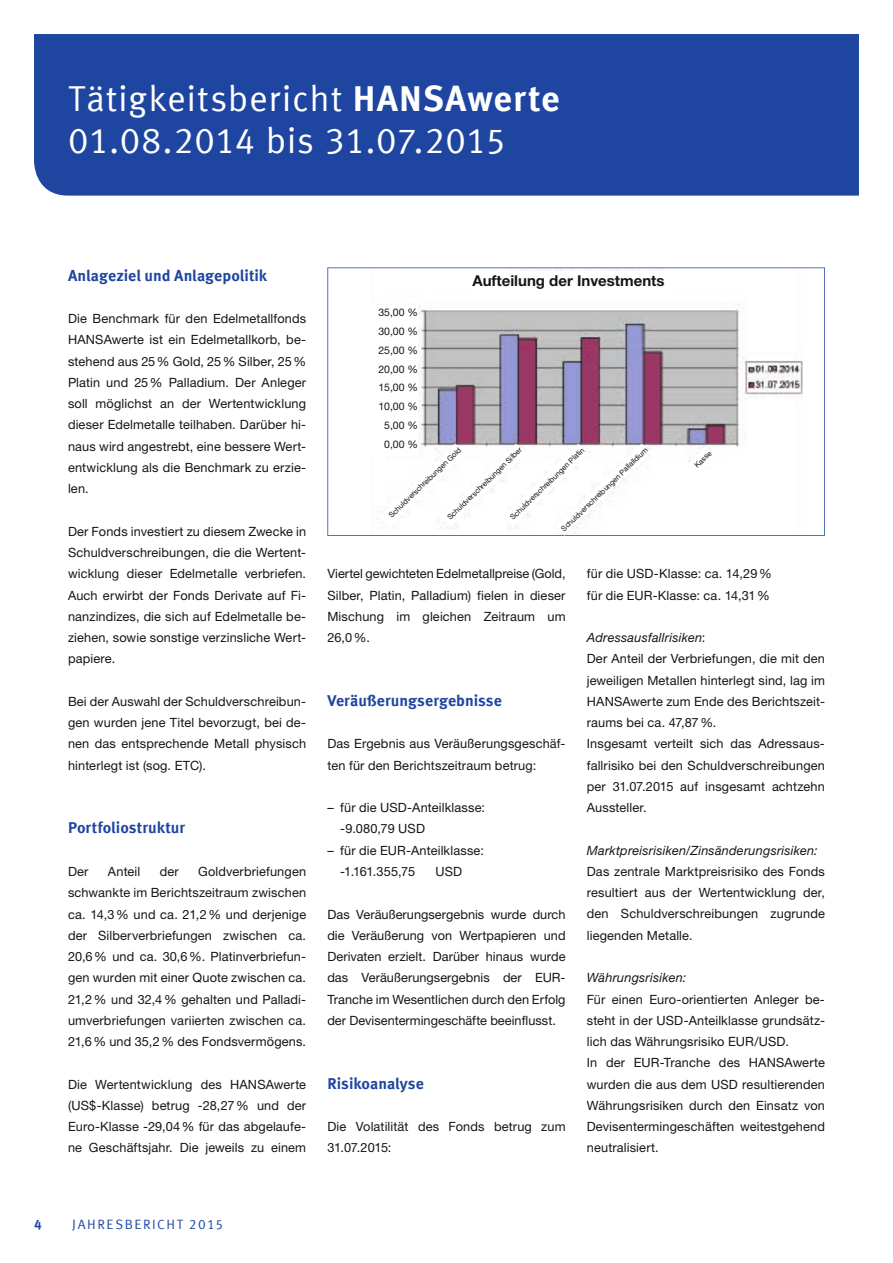
<style>
.page{position:relative;width:893px;height:1263px;background:#fff}
.page>*{position:absolute;margin:0;border:0;box-sizing:border-box;transform-origin:0 0}
.t1{font:36px/42.5px "Meta Offc Pro Norm";letter-spacing:.015em;color:#fff}
.t2{font:700 15.75px "Meta Offc Pro";color:#1e46a1}
.t3{font:700 15px "Helvetica Neue LTW1 G";color:#151616}
.t4{font:13.5px "Meta Offc Pro Norm";letter-spacing:.115em;color:#1e46a1}
.t5{font:700 13.5px "Meta Offc Pro";color:#1e46a1}
.t6{font:12.75px/21.3px "Helvetica Neue LTW1 G";letter-spacing:.01em;color:#151616;text-align:justify}
.t7{font:italic 12.75px "Helvetica Neue LTW1 G";letter-spacing:.015em;color:#151616}
.t8{font:10.5px/18.8px "Helvetica Neue LTW1 G";color:#151616;text-align:center}
.t9{font:7.5px "Helvetica Neue LTW1 G";color:#151616}
.s1{font-family:"Meta Offc Pro";font-weight:700}
.s2{font-style:italic}
</style>
<div class="page">
<div style="left:34px;top:34px;width:825px;height:162px;background:#1e46a1"></div>
<svg style="left:327px;top:267px;width:498px;height:269px"></svg>
<div style="left:468px;top:271px;width:205px;height:32px;background:#fff"></div>
<div style="left:369px;top:305px;width:49px;height:150px;background:#fff"></div>
<svg style="left:380px;top:444px;width:335px;height:92px"></svg>
<h1 class="t1" style="left:68px;top:75px;width:493px">Tätigkeitsbericht <span class="s1">HANSAwerte<br></span>01.08.2014 bis 31.07.2015</h1>
<p class="t2" style="left:68px;top:263px;width:201px">Anlageziel und Anlagepolitik</p>
<p class="t6" style="left:68px;top:308px;width:240px">Die Benchmark für den Edelmetallfonds HANSAwerte ist ein Edelmetallkorb, be&shy;stehend aus 25 % Gold, 25 % Silber, 25 % Platin und 25 % Palladium. Der Anleger soll möglichst an der Wertentwicklung dieser Edelmetalle teilhaben. Darüber hi&shy;naus wird angestrebt, eine bessere Wert&shy;entwicklung als die Benchmark zu erzie&shy;len.</p>
<p class="t6" style="left:68px;top:520px;width:240px">Der Fonds investiert zu diesem Zwecke in Schuldverschreibungen, die die Wertent&shy;wicklung dieser Edelmetalle verbriefen.<br>Auch erwirbt der Fonds Derivate auf Fi&shy;nanzindizes, die sich auf Edelmetalle be&shy;ziehen, sowie sonstige verzinsliche Wert&shy;papiere.</p>
<p class="t6" style="left:68px;top:690px;width:240px">Bei der Auswahl der Schuldverschreibun&shy;gen wurden jene Titel bevorzugt, bei de&shy;nen das entsprechende Metall physisch hinterlegt ist (sog. ETC).</p>
<p class="t2" style="left:68px;top:816px;width:119px">Portfoliostruktur</p>
<p class="t6" style="left:68px;top:861px;width:22px">Der</p>
<p class="t6" style="left:108px;top:861px;width:34px">Anteil</p>
<p class="t6" style="left:160px;top:861px;width:21px">der</p>
<p class="t6" style="left:68px;top:861px;width:240px;text-indent:130px">Goldverbriefungen schwankte im Berichtszeitraum zwischen ca. 14,3 % und ca. 21,2 % und derjenige der Silberverbriefungen zwischen ca.<br>20,6 % und ca. 30,6 %. Platinverbriefun&shy;gen wurden mit einer Quote zwischen ca.<br>21,2 % und 32,4 % gehalten und Palladi&shy;umverbriefungen variierten zwischen ca.<br>21,6 % und 35,2 % des Fondsvermögens.</p>
<p class="t6" style="left:68px;top:1073px;width:240px">Die Wertentwicklung des HANSAwerte (US$-Klasse) betrug -28,27 % und der Euro-Klasse -29,04 % für das abgelaufe&shy;ne Geschäftsjahr. Die jeweils zu einem</p>
<p class="t3" style="left:472px;top:272px;width:194px">Aufteilung der Investments</p>
<p class="t8" style="left:378px;top:303px;width:41px">35,00 %<br>30,00 %<br>25,00 %<br>20,00 %<br>15,00 %<br>10,00 %<br>5,00 %<br>0,00 %</p>
<p class="t9" style="left:387px;top:513px;width:99px;rotate:-44deg">Schuldverschreibungen Gold</p>
<p class="t9" style="left:445px;top:515px;width:102px;rotate:-44deg">Schuldverschreibungen Silber</p>
<p class="t9" style="left:559px;top:526px;width:119px;rotate:-44deg">Schuldverschreibungen Pallalldium</p>
<p class="t9" style="left:692px;top:463px;width:22px;rotate:-44deg">Kasse</p>
<p class="t9" style="left:508px;top:515px;width:101px;rotate:-44deg">Schuldverschreibungen Platin</p>
<p class="t6" style="left:327px;top:563px;width:240px">Viertel gewichteten Edelmetallpreise (Gold, Silber, Platin, Palladium) fielen in dieser Mischung im gleichen Zeitraum um 26,0 %.</p>
<p class="t2" style="left:327px;top:688px;width:176px">Veräußerungsergebnisse</p>
<p class="t6" style="left:327px;top:733px;width:240px">Das Ergebnis aus Veräußerungsgeschäf&shy;ten für den Berichtszeitraum betrug:</p>
<p class="t6" style="left:340px;top:797px;width:146px;text-indent:-13px">– für die USD-Anteilklasse: -9.080,79 USD</p>
<p class="t6" style="left:340px;top:839px;width:145px;text-indent:-13px">– für die EUR-Anteilklasse: -1.161.355,75</p>
<p class="t6" style="left:435px;top:861px;width:28px">USD</p>
<p class="t6" style="left:327px;top:903px;width:240px">Das Veräußerungsergebnis wurde durch die Veräußerung von Wertpapieren und Derivaten erzielt. Darüber hinaus wurde das Veräußerungsergebnis der EUR-Tranche im Wesentlichen durch den Erfolg der Devisentermingeschäfte beeinflusst.</p>
<p class="t2" style="left:327px;top:1071px;width:98px">Risikoanalyse</p>
<p class="t6" style="left:327px;top:1116px;width:240px">Die Volatilität des Fonds betrug zum<br>31.07.2015:</p>
<p class="t6" style="left:587px;top:563px;width:186px">für die USD-Klasse: ca. 14,29 % für die EUR-Klasse: ca. 14,31 %</p>
<p class="t6" style="left:587px;top:627px;width:240px;text-align:left"><span class="s2">Adressausfallrisiken</span>:<br>Der Anteil der Verbriefungen, die mit den jeweiligen Metallen hinterlegt sind, lag im HANSAwerte zum Ende des Berichtszeit&shy;raums bei ca. 47,87 %.<br>Insgesamt verteilt sich das Adressaus&shy;fallrisiko bei den Schuldverschreibungen per 31.07.2015 auf insgesamt achtzehn Aussteller.</p>
<p class="t7" style="left:587px;top:842px;width:232px">Marktpreisrisiken/Zinsänderungsrisiken:</p>
<p class="t6" style="left:587px;top:861px;width:240px">Das zentrale Marktpreisrisiko des Fonds resultiert aus der Wertentwicklung der, den Schuldverschreibungen zugrunde liegenden Metalle.</p>
<p class="t7" style="left:587px;top:970px;width:101px">Währungsrisiken:</p>
<p class="t6" style="left:587px;top:988px;width:240px;text-align:left">Für einen Euro-orientierten Anleger be&shy;steht in der USD-Anteilklasse grundsätz&shy;lich das Währungsrisiko EUR/USD.<br>In der EUR-Tranche des HANSAwerte wurden die aus dem USD resultierenden Währungsrisiken durch den Einsatz von Devisentermingeschäften weitestgehend neutralisiert.</p>
<p class="t5" style="left:34px;top:1214px;width:9px">4</p>
<p class="t4" style="left:72px;top:1214px;width:153px">JAHRESBERICHT 2015</p>
</div>
